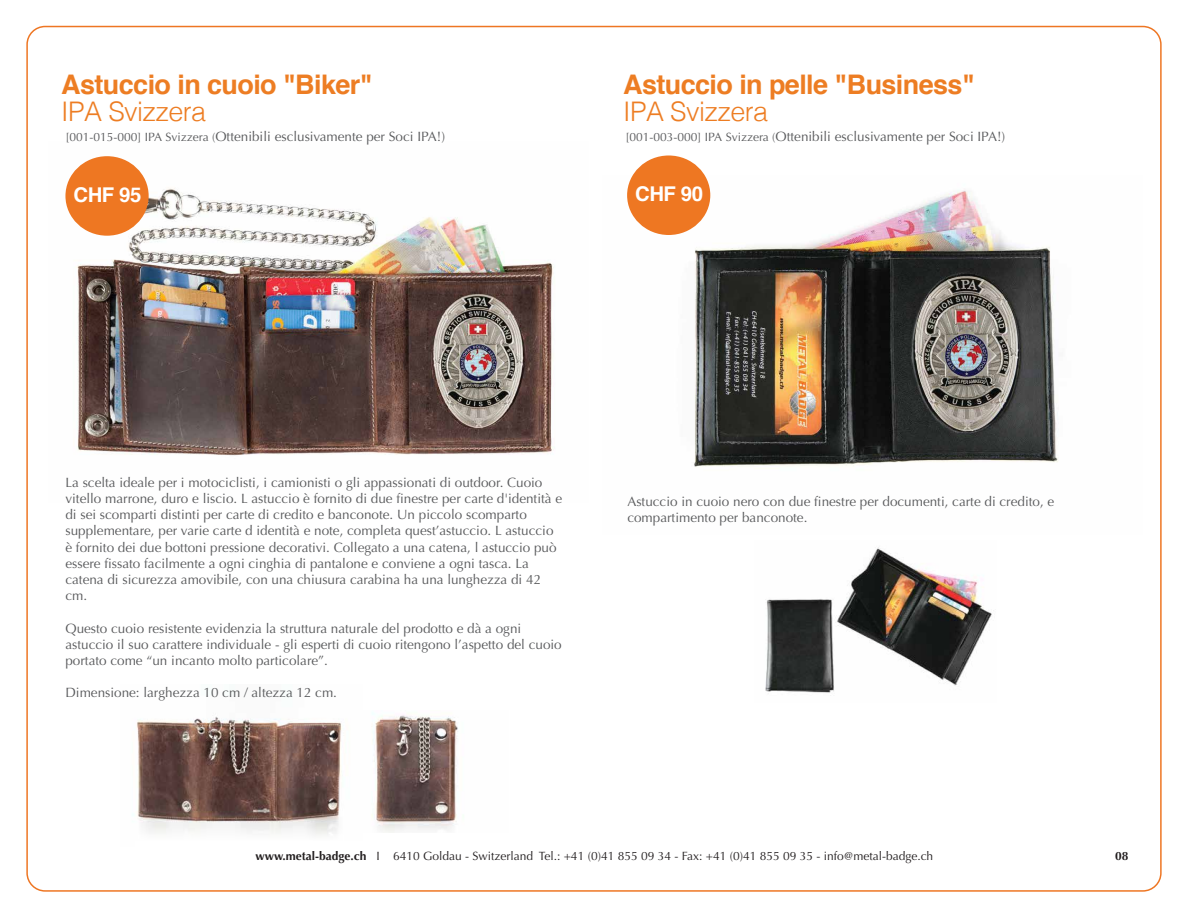
<style>
.page{position:relative;width:1188px;height:918px;background:#fff}
.page>*{position:absolute;margin:0;border:0;box-sizing:border-box;transform-origin:0 0}
.t1{font:700 27px "Helvetica";letter-spacing:-.02em;color:#ed7d23}
.t2{font:300 27px "Helvetica";letter-spacing:-.02em;color:#ed7d23}
.t3{font:700 20.4px "Helvetica";letter-spacing:-.02em;color:#fff}
.t4{font:13.5px/16.2px "Optima";color:#58595b}
.t5{font:12px "Optima";color:#231f20}
.t6{font:700 12px "Optima";color:#231f20}
.s1{font-size:12px}
.s2{font-weight:700}
</style>
<div class="page">
<img style="left:627px;top:176px;width:431px;height:291px">
<img style="left:371px;top:712px;width:87px;height:112px">
<img style="left:132px;top:716px;width:210px;height:108px">
<div style="left:136px;top:824px;width:325px;height:23px;background:linear-gradient(to right,#f9f9f8,#fbfbfb)"></div>
<img style="left:71px;top:156px;width:484px;height:300px">
<div style="left:65px;top:156px;width:84px;height:80px;background:#e72;border-radius:50%"></div>
<img style="left:765px;top:547px;width:229px;height:146px">
<div style="left:627px;top:155px;width:83px;height:80px;background:#e72;border-radius:50%"></div>
<h1 class="t1" style="left:61px;top:63px;width:313px">Astuccio in cuoio "Biker"</h1>
<h1 class="t2" style="left:61px;top:88px;width:146px">IPA Svizzera</h1>
<p class="t4" style="left:65px;top:129px;width:381px"><span class="s1">[001-015-000] IPA Svizzera (</span>Ottenibili esclusivamente per Soci IPA!)</p>
<h2 class="t3" style="left:73px;top:178px;width:69px">CHF 95</h2>
<h1 class="t1" style="left:623px;top:62px;width:353px">Astuccio in pelle "Business"</h1>
<h1 class="t2" style="left:623px;top:88px;width:146px">IPA Svizzera</h1>
<p class="t4" style="left:626px;top:128px;width:381px"><span class="s1">[001-003-000] IPA Svizzera (</span>Ottenibili esclusivamente per Soci IPA!)</p>
<h2 class="t3" style="left:635px;top:177px;width:69px">CHF 90</h2>
<p class="t4" style="left:65px;top:474px;width:498px">La scelta ideale per i motociclisti, i camionisti o gli appassionati di outdoor. Cuoio vitello marrone, duro e liscio. L astuccio è fornito di due finestre per carte d'identità e di sei scomparti distinti per carte di credito e banconote. Un piccolo scomparto supplementare, per varie carte d identità e note, completa quest’astuccio. L astuccio è fornito dei due bottoni pressione decorativi. Collegato a una catena, l astuccio può essere fissato facilmente a ogni cinghia di pantalone e conviene a ogni tasca. La catena di sicurezza amovibile, con una chiusura carabina ha una lunghezza di 42 cm.</p>
<p class="t4" style="left:65px;top:620px;width:498px">Questo cuoio resistente evidenzia la struttura naturale del prodotto e dà a ogni astuccio il suo carattere individuale - gli esperti di cuoio ritengono l’aspetto del cuoio portato come “un incanto molto particolare”.</p>
<p class="t4" style="left:65px;top:685px;width:273px">Dimensione: larghezza 10 cm / altezza 12 cm.</p>
<p class="t4" style="left:627px;top:493px;width:428px">Astuccio in cuoio nero con due finestre per documenti, carte di credito, e compartimento per banconote.</p>
<p class="t5" style="left:255px;top:849px;width:679px"><span class="s2">www.metal-badge.ch</span> I 6410 Goldau - Switzerland Tel.: +41 (0)41 855 09 34 - Fax: +41 (0)41 855 09 35 - info@metal-badge.ch</p>
<p class="t6" style="left:1115px;top:849px;width:15px">08</p>
</div>
